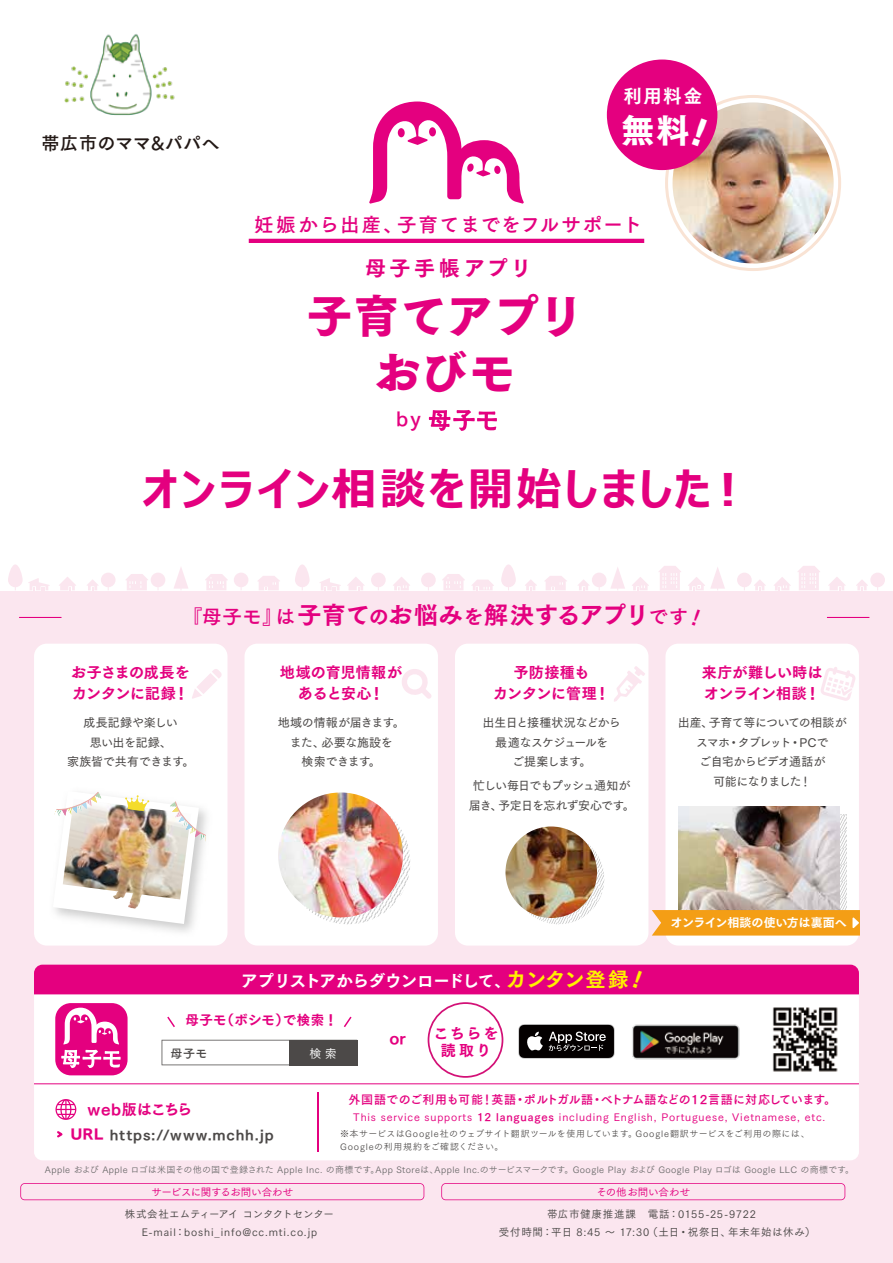
<style>
.page{position:relative;width:893px;height:1263px;background:#fff}
.page>*{position:absolute;margin:0;border:0;box-sizing:border-box;transform-origin:0 0}
.t1{font:700 45px "Meiryo UI";letter-spacing:.06em;color:#e4007f}
.t2{font:45px/57px "Tsuku Go Pro H";letter-spacing:.035em;color:#e4007f;text-align:center}
.t3{font:33.15px "Tsuku Go Pro H";color:#fff}
.t4{font:24px "Tsuku Go Pro E";letter-spacing:.01em;color:#e4007f}
.t5{font:21px "Tsuku Go Pro E";letter-spacing:.16em;color:#e4007f}
.t6{font:19.5px "Tsuku Go Pro B";letter-spacing:.07em;color:#e4007f}
.t7{font:18.6px "Tsuku Go Pro E";color:#fff}
.t8{font:18px "Tsuku Go Pro B";letter-spacing:.02em;color:#221815}
.t9{font:16.5px "Tsuku Go Pro E";letter-spacing:-.035em;color:#fff}
.t10{font:15px/21px "Tsuku Go Pro E";color:#e4007f;text-align:center}
.t11{font:13.5px "Tsuku Go Pro E";letter-spacing:.065em;color:#4c4948}
.t12{font:13.5px "Tsuku Go Pro E";letter-spacing:.025em;color:#e4007f}
.t13{font:12px/19.5px "Tsuku Go Pro D";letter-spacing:-.045em;color:#4c4948;text-align:center}
.t14{font:12px "Tsuku Go Pro B";color:#e4007f}
.t15{font:12px/19.5px "Tsuku Go Pro D";letter-spacing:-.02em;color:#4c4948;text-align:center}
.t16{font:12px "Tsuku Go Pro E";letter-spacing:-.015em;color:#fff}
.t17{font:12px "Tsuku Go Pro B";color:#4c4948}
.t18{font:12px "Tsuku Go Pro M";color:#fff}
.t19{font:10.5px/18px "Tsuku Go Pro M";letter-spacing:.065em;color:#4c4948;text-align:center}
.t20{font:10.5px "Tsuku Go Pro M";letter-spacing:.08em;color:#e4007f}
.t21{font:10.5px "Tsuku Go Pro M";letter-spacing:-.035em;color:#e4007f}
.t22{font:10.5px "Tsuku Go Pro M";letter-spacing:-.005em;color:#e4007f}
.t23{font:9px "Tsuku Go Pro R";letter-spacing:.05em;color:#666}
.t24{font:9px/13.5px "Tsuku Go Pro R";letter-spacing:.055em;color:#4c4948}
.s1{font-family:"Tsuku Go Pro B";font-size:19.5px}
.s2{font-size:19.5px}
.s3{font-size:20.25px;color:#fff100}
.s4{font-family:"Tsuku Go Pro B"}
.s5{font-family:"Tsuku Go Pro H";color:#e4007f}
</style>
<div class="page">
<div style="left:0;top:591px;width:893px;height:672px;background:#fbe6ef"></div>
<svg style="left:258px;top:576px;width:22px;height:14px"></svg>
<svg style="left:545px;top:576px;width:22px;height:14px"></svg>
<svg style="left:174px;top:567px;width:14px;height:23px"></svg>
<svg style="left:347px;top:577px;width:17px;height:13px"></svg>
<div style="left:234px;top:573px;width:14px;height:14px;background:#fbe6ef;border-radius:7px"></div>
<div style="left:295px;top:564px;width:15px;height:23px;background:#fbe6ef;border-radius:7px"></div>
<svg style="left:320px;top:578px;width:21px;height:12px"></svg>
<svg style="left:442px;top:574px;width:23px;height:16px"></svg>
<svg style="left:205px;top:574px;width:23px;height:16px"></svg>
<svg style="left:659px;top:566px;width:22px;height:24px"></svg>
<svg style="left:632px;top:577px;width:17px;height:13px"></svg>
<svg style="left:472px;top:580px;width:22px;height:10px"></svg>
<svg style="left:688px;top:567px;width:37px;height:23px"></svg>
<svg style="left:611px;top:567px;width:14px;height:23px"></svg>
<div style="left:371px;top:573px;width:15px;height:14px;background:#fbe6ef;border-radius:7px"></div>
<div style="left:421px;top:573px;width:15px;height:14px;background:#fbe6ef;border-radius:7px"></div>
<div style="left:501px;top:564px;width:15px;height:23px;background:#fbe6ef;border-radius:7px"></div>
<svg style="left:525px;top:580px;width:12px;height:10px"></svg>
<svg style="left:393px;top:577px;width:17px;height:13px"></svg>
<div style="left:101px;top:573px;width:15px;height:14px;background:#fbe6ef;border-radius:7px"></div>
<svg style="left:87px;top:579px;width:11px;height:11px"></svg>
<div style="left:592px;top:573px;width:14px;height:14px;background:#fbe6ef;border-radius:7px"></div>
<svg style="left:578px;top:579px;width:11px;height:11px"></svg>
<svg style="left:59px;top:577px;width:17px;height:13px"></svg>
<div style="left:8px;top:564px;width:15px;height:23px;background:#fbe6ef;border-radius:7px"></div>
<svg style="left:28px;top:578px;width:22px;height:12px"></svg>
<svg style="left:126px;top:574px;width:22px;height:16px"></svg>
<div style="left:151px;top:573px;width:14px;height:14px;background:#fbe6ef;border-radius:7px"></div>
<div style="left:870px;top:573px;width:15px;height:14px;background:#fbe6ef;border-radius:7px"></div>
<svg style="left:856px;top:580px;width:12px;height:10px"></svg>
<svg style="left:828px;top:577px;width:18px;height:13px"></svg>
<svg style="left:754px;top:580px;width:12px;height:10px"></svg>
<svg style="left:798px;top:566px;width:22px;height:24px"></svg>
<svg style="left:774px;top:577px;width:17px;height:13px"></svg>
<div style="left:737px;top:573px;width:15px;height:14px;background:#fbe6ef;border-radius:7px"></div>
<hr style="left:19px;top:617px;width:43px;height:1px;background:#e4007f">
<hr style="left:827px;top:617px;width:42px;height:1px;background:#e4007f">
<div style="left:34px;top:965px;width:825px;height:195px;background:#fff;border-radius:9px"></div>
<div style="left:55px;top:1003px;width:73px;height:72px;background:#e4007f;border-radius:16px"></div>
<svg style="left:61px;top:1008px;width:60px;height:60px"></svg>
<svg style="left:162px;top:1040px;width:127px;height:25px"></svg>
<div style="left:289px;top:1040px;width:68px;height:25px;background:#4c4948"></div>
<svg style="left:343px;top:1016px;width:9px;height:11px"></svg>
<svg style="left:167px;top:1016px;width:8px;height:12px"></svg>
<hr style="left:318px;top:1092px;width:1px;height:60px;background:#e4007f">
<svg style="left:55px;top:1099px;width:21px;height:21px"></svg>
<svg style="left:57px;top:1131px;width:6px;height:7px"></svg>
<hr style="left:34px;top:1083px;width:825px;height:1px;background:#e4007f">
<div style="left:34px;top:644px;width:193px;height:301px;background:#fff;border-radius:13px"></div>
<svg style="left:192px;top:669px;width:30px;height:30px"></svg>
<img style="left:53px;top:791px;width:156px;height:133px">
<div style="left:244px;top:644px;width:194px;height:301px;background:#fff;border-radius:13px"></div>
<div style="left:455px;top:644px;width:193px;height:301px;background:#fff;border-radius:13px"></div>
<div style="left:665px;top:644px;width:194px;height:301px;background:#fff;border-radius:13px"></div>
<svg style="left:821px;top:667px;width:34px;height:34px"></svg>
<svg style="left:286px;top:800px;width:124px;height:124px"></svg>
<img style="left:278px;top:792px;width:125px;height:125px;border-radius:62px">
<svg style="left:513px;top:833px;width:91px;height:91px"></svg>
<img style="left:505px;top:826px;width:92px;height:92px;border-radius:46px">
<svg style="left:839px;top:815px;width:8px;height:95px"></svg>
<img style="left:678px;top:807px;width:161px;height:103px">
<div style="left:652px;top:910px;width:208px;height:25px;background:#f49e15"></div>
<svg style="left:402px;top:669px;width:30px;height:30px"></svg>
<svg style="left:614px;top:666px;width:31px;height:36px"></svg>
<svg style="left:518px;top:1024px;width:97px;height:35px;background:#373434"></svg>
<img style="left:632px;top:1024px;width:108px;height:36px">
<div style="left:428px;top:1002px;width:75px;height:76px;border:2px solid #d31177;border-radius:50%"></div>
<div style="left:607px;top:60px;width:110px;height:110px;background:#e4007f;border-radius:50%"></div>
<svg style="left:369px;top:101px;width:155px;height:103px"></svg>
<hr style="left:249px;top:239px;width:395px;height:4px;background:#e4007f">
<svg style="left:429px;top:410px;width:68px;height:21px"></svg>
<img style="left:64px;top:34px;width:111px;height:82px">
<img style="left:772px;top:1007px;width:66px;height:65px">
<svg style="left:20px;top:1183px;width:404px;height:17px"></svg>
<svg style="left:441px;top:1183px;width:404px;height:17px"></svg>
<div style="left:34px;top:965px;width:825px;height:29px;background:#e4007f"></div>
<img style="left:665px;top:95px;width:176px;height:176px">
<h3 class="t8" style="left:41px;top:128px;width:180px">帯広市のママ&amp;パパへ</h3>
<h3 class="t7" style="left:623px;top:79px;width:81px">利用料金</h3>
<h2 class="t3" style="left:622px;top:112px;width:69px">無料</h2>
<h3 class="t6" style="left:254px;top:208px;width:389px">妊娠から出産、子育てまでをフルサポート</h3>
<h3 class="t5" style="left:365px;top:249px;width:168px">母子手帳アプリ</h3>
<h1 class="t2" style="left:307px;top:289px;width:277px">子育てアプリおびモ</h1>
<h3 class="t6" style="left:396px;top:402px;width:27px">by</h3>
<h1 class="t1" style="left:142px;top:458px;width:610px">オンライン相談を開始しました︕</h1>
<h3 class="t4" style="left:183px;top:594px;width:507px"><span class="s1">『母子モ』は</span>子育て<span class="s2">の</span>お悩み<span class="s2">を</span>解決するアプリ<span class="s1">です</span></h3>
<p class="t10" style="left:71px;top:660px;width:120px;text-align:left">お子さまの成長をカンタンに記録！</p>
<p class="t15" style="left:67px;top:712px;width:129px">成長記録や楽しい<br>思い出を記録、<br>家族皆で共有できます。</p>
<p class="t10" style="left:280px;top:660px;width:124px">地域の育児情報があると安心！</p>
<p class="t13" style="left:278px;top:712px;width:129px">地域の情報が届きます。また、必要な施設を<br>検索できます。</p>
<p class="t10" style="left:493px;top:660px;width:118px">予防接種も<br>カンタンに管理！</p>
<p class="t13" style="left:483px;top:712px;width:140px">出生日と接種状況などから最適なスケジュールを<br>ご提案します。</p>
<p class="t13" style="left:469px;top:775px;width:168px">忙しい毎日でもプッシュ通知が届き、予定日を忘れず安心です。</p>
<p class="t10" style="left:702px;top:660px;width:122px;text-align:left">来庁が難しい時はオンライン相談！</p>
<p class="t13" style="left:678px;top:712px;width:171px">出産、子育て等についての相談がスマホ・タブレット・PCで<br>ご自宅からビデオ通話が<br>可能になりました！</p>
<h3 class="t9" style="left:241px;top:966px;width:389px">アプリストアからダウンロードして、<span class="s3">カンタン登録</span></h3>
<p class="t12" style="left:185px;top:1008px;width:154px">母子モ（ボシモ）で検索！</p>
<p class="t17" style="left:170px;top:1043px;width:38px">母子モ</p>
<p class="t18" style="left:309px;top:1043px;width:29px">検索</p>
<p class="t10" style="left:389px;top:1026px;width:18px">or</p>
<p class="t10" style="left:433px;top:1023px;width:66px;line-height:17px">こちらを読取り</p>
<p class="t16" style="left:671px;top:912px;width:178px">オンライン相談の使い方は裏面へ</p>
<p class="t14" style="left:349px;top:1089px;width:489px">外国語でのご利用も可能！英語・ポルトガル語・ベトナム語などの12言語に対応しています。</p>
<p class="t20" style="left:353px;top:1108px;width:473px">This service supports <span class="s4">12 languages</span> including English, Portuguese, Vietnamese, etc.</p>
<p class="t10" style="left:88px;top:1097px;width:106px">web版はこちら</p>
<p class="t11" style="left:71px;top:1122px;width:204px"><span class="s5">URL</span> https://www.mchh.jp</p>
<p class="t24" style="left:340px;top:1126px;width:471px">※本サービスはGoogle社のウェブサイト翻訳ツールを使用しています。Google翻訳サービスをご利用の際には、<br>Googleの利用規約をご確認ください。</p>
<p class="t23" style="left:45px;top:1162px;width:811px">Apple および Apple ロゴは米国その他の国で登録された Apple Inc. の商標です。App Storeは、Apple Inc.のサービスマークです。Google Play および Google Play ロゴは Google LLC の商標です。</p>
<p class="t21" style="left:151px;top:1183px;width:143px">サービスに関するお問い合わせ</p>
<p class="t22" style="left:596px;top:1183px;width:95px">その他お問い合わせ</p>
<p class="t19" style="left:499px;top:1204px;width:318px">帯広市健康推進課　電話：0155-25-9722　<br>受付時間：平日 8:45 ～ 17:30（土日・祝祭日、年末年始は休み）</p>
<p class="t19" style="left:125px;top:1204px;width:211px">株式会社エムティーアイ コンタクトセンター<br>E-mail：boshi_info@cc.mti.co.jp</p>
</div>
